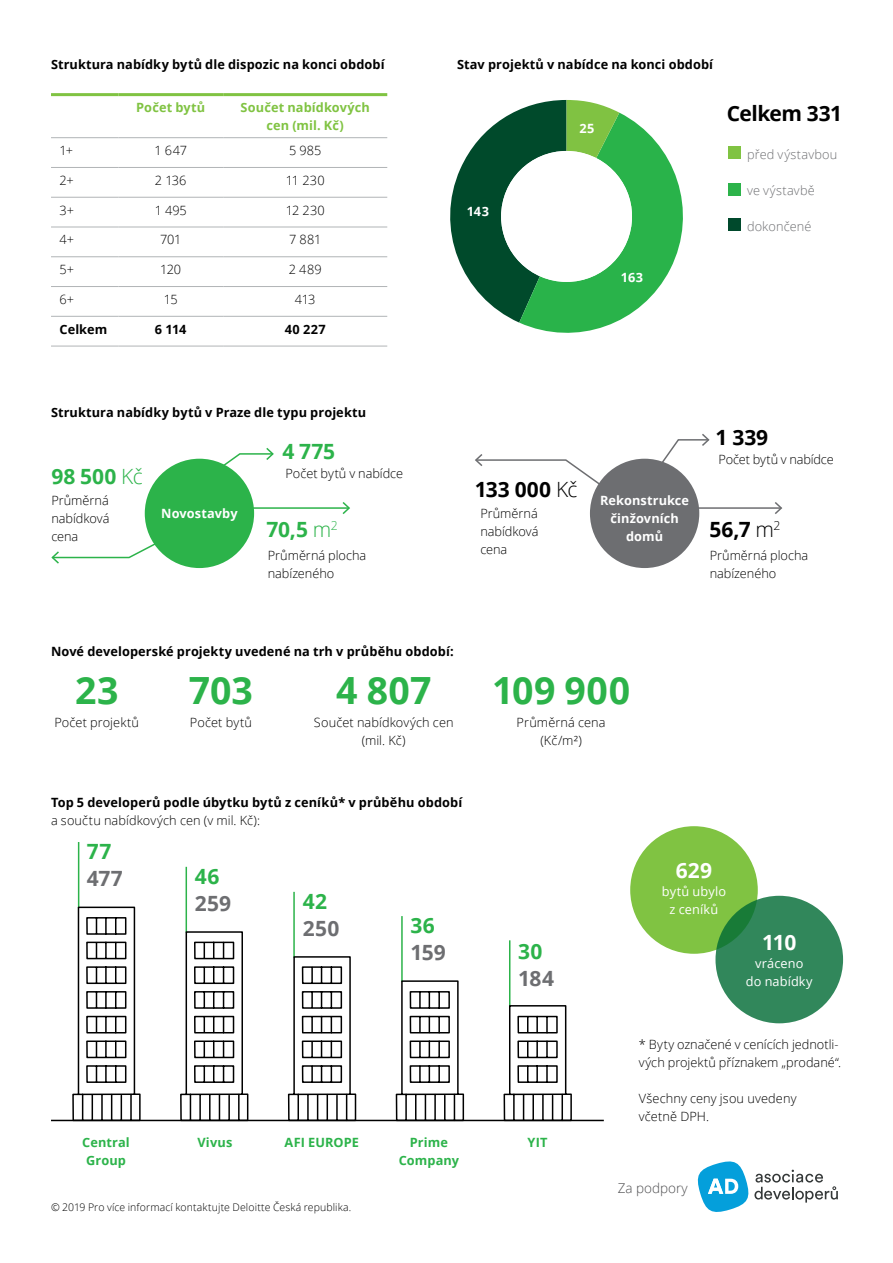
<style>
.page{position:relative;width:893px;height:1263px;background:#fff}
.page>*{position:absolute;margin:0;border:0;box-sizing:border-box;transform-origin:0 0}
.t1{font:700 37.5px "Open Sans";letter-spacing:.01em;color:#2cb34a}
.t2{font:700 21px "Open Sans";letter-spacing:-.01em;color:#000}
.t3{font:700 21px "Open Sans";letter-spacing:.015em;color:#2cb34a}
.t4{font:700 21px "Open Sans";letter-spacing:.005em;color:#6d6e71}
.t5{font:700 21px "Open Sans";letter-spacing:-.005em;color:#fff}
.t6{font:300 13.5px "Open Sans";color:#4d4d4f}
.t7{font:300 12.75px/18px "Open Sans";color:#000}
.t8{font:700 12.75px "Open Sans";letter-spacing:.01em;color:#000}
.t9{font:700 12.75px/18px "Open Sans";letter-spacing:.005em;color:#fff;text-align:center}
.t10{font:700 12.75px/18px "Open Sans";letter-spacing:.005em;color:#2cb34a}
.t11{font:700 12.75px/18px "Open Sans";letter-spacing:.005em;color:#80c342;text-align:center}
.t12{font:300 12.75px "Open Sans";letter-spacing:.01em;color:#6d6e71}
.t13{font:12.75px/18px "Open Sans";letter-spacing:.01em;color:#fff;text-align:center}
.t14{font:300 12.3px "Open Sans";color:#2cb34a}
.t15{font:300 10.5px "Open Sans";letter-spacing:.01em;color:#000}
.s1{font-weight:300}
</style>
<div class="page">
<svg style="left:450px;top:100px;width:233px;height:233px"></svg>
<hr style="left:51px;top:167px;width:67px;height:1px;background:#b1b4b6">
<hr style="left:118px;top:167px;width:105px;height:1px;background:#b1b4b6">
<hr style="left:223px;top:167px;width:164px;height:1px;background:#b1b4b6">
<hr style="left:51px;top:197px;width:67px;height:1px;background:#b1b4b6">
<hr style="left:118px;top:197px;width:105px;height:1px;background:#b1b4b6">
<hr style="left:223px;top:197px;width:164px;height:1px;background:#b1b4b6">
<hr style="left:51px;top:227px;width:67px;height:1px;background:#b1b4b6">
<hr style="left:118px;top:227px;width:105px;height:1px;background:#b1b4b6">
<hr style="left:223px;top:227px;width:164px;height:1px;background:#b1b4b6">
<hr style="left:51px;top:256px;width:67px;height:1px;background:#b1b4b6">
<hr style="left:118px;top:256px;width:105px;height:1px;background:#b1b4b6">
<hr style="left:223px;top:256px;width:164px;height:1px;background:#b1b4b6">
<hr style="left:51px;top:286px;width:67px;height:1px;background:#b1b4b6">
<hr style="left:118px;top:286px;width:105px;height:1px;background:#b1b4b6">
<hr style="left:223px;top:286px;width:164px;height:1px;background:#b1b4b6">
<hr style="left:51px;top:316px;width:67px;height:1px;background:#b1b4b6">
<hr style="left:118px;top:316px;width:105px;height:1px;background:#b1b4b6">
<hr style="left:223px;top:316px;width:164px;height:1px;background:#b1b4b6">
<hr style="left:51px;top:346px;width:67px;height:1px;background:#b1b4b6">
<hr style="left:118px;top:346px;width:105px;height:1px;background:#b1b4b6">
<hr style="left:223px;top:346px;width:164px;height:1px;background:#b1b4b6">
<hr style="left:51px;top:93px;width:67px;height:3px;background:#80c342">
<hr style="left:118px;top:93px;width:105px;height:3px;background:#80c342">
<hr style="left:223px;top:93px;width:164px;height:3px;background:#80c342">
<hr style="left:51px;top:137px;width:67px;height:1px;background:#b1b4b6">
<hr style="left:118px;top:137px;width:105px;height:1px;background:#b1b4b6">
<hr style="left:223px;top:137px;width:164px;height:1px;background:#b1b4b6">
<div style="left:501px;top:151px;width:131px;height:131px;background:#fff;border-radius:50%"></div>
<div style="left:728px;top:146px;width:13px;height:13px;background:#80c342"></div>
<div style="left:728px;top:183px;width:13px;height:13px;background:#2cb34a"></div>
<div style="left:728px;top:218px;width:13px;height:13px;background:#00492c"></div>
<hr style="left:509px;top:940px;width:1px;height:66px;background:#2cb34a">
<hr style="left:401px;top:916px;width:2px;height:66px;background:#2cb34a">
<hr style="left:293px;top:892px;width:2px;height:66px;background:#2cb34a">
<hr style="left:186px;top:867px;width:1px;height:66px;background:#2cb34a">
<hr style="left:78px;top:842px;width:1px;height:66px;background:#2cb34a">
<hr style="left:51px;top:1120px;width:553px;height:1px;background:#000">
<svg style="left:72px;top:906px;width:69px;height:216px"></svg>
<svg style="left:179px;top:930px;width:70px;height:192px"></svg>
<svg style="left:287px;top:955px;width:70px;height:167px"></svg>
<svg style="left:395px;top:980px;width:70px;height:142px"></svg>
<svg style="left:503px;top:1004px;width:70px;height:118px"></svg>
<div style="left:630px;top:826px;width:128px;height:128px;background:#80c342;border-radius:50%"></div>
<svg style="left:715px;top:896px;width:128px;height:127px;background:#308659"></svg>
<svg style="left:698px;top:1161px;width:140px;height:51px"></svg>
<svg style="left:645px;top:434px;width:65px;height:51px"></svg>
<svg style="left:475px;top:454px;width:139px;height:40px"></svg>
<hr style="left:690px;top:507px;width:91px;height:2px;background:#6d6e71">
<svg style="left:773px;top:502px;width:10px;height:12px"></svg>
<div style="left:145px;top:459px;width:109px;height:109px;background:#2cb34a;border-radius:50%"></div>
<div style="left:590px;top:459px;width:109px;height:109px;background:#6d6e71;border-radius:50%"></div>
<svg style="left:205px;top:448px;width:69px;height:32px"></svg>
<svg style="left:51px;top:531px;width:126px;height:33px"></svg>
<hr style="left:245px;top:507px;width:104px;height:2px;background:#2cb34a">
<svg style="left:341px;top:502px;width:9px;height:12px"></svg>
<p class="t8" style="left:51px;top:55px;width:335px">Struktura nabídky bytů dle dispozic na konci období</p>
<p class="t8" style="left:457px;top:55px;width:258px">Stav projektů v nabídce na konci období</p>
<p class="t11" style="left:136px;top:98px;width:71px">Počet bytů</p>
<p class="t11" style="left:241px;top:98px;width:131px">Součet nabídkových cen (mil. Kč)</p>
<p class="t9" style="left:579px;top:119px;width:16px">25</p>
<h2 class="t2" style="left:727px;top:99px;width:117px">Celkem 331</h2>
<p class="t7" style="left:60px;top:141px;width:15px">1+</p>
<p class="t7" style="left:154px;top:141px;width:34px">1 647</p>
<p class="t7" style="left:289px;top:141px;width:34px">5 985</p>
<p class="t7" style="left:60px;top:171px;width:16px">2+</p>
<p class="t7" style="left:155px;top:171px;width:33px">2 136</p>
<p class="t7" style="left:286px;top:171px;width:40px">11 230</p>
<p class="t7" style="left:60px;top:201px;width:16px">3+</p>
<p class="t7" style="left:155px;top:201px;width:34px">1 495</p>
<p class="t7" style="left:286px;top:201px;width:41px">12 230</p>
<p class="t7" style="left:60px;top:230px;width:16px">4+</p>
<p class="t7" style="left:160px;top:230px;width:23px">701</p>
<p class="t7" style="left:289px;top:230px;width:34px">7 881</p>
<p class="t7" style="left:60px;top:260px;width:16px">5+</p>
<p class="t7" style="left:160px;top:260px;width:22px">120</p>
<p class="t7" style="left:289px;top:260px;width:34px">2 489</p>
<p class="t7" style="left:60px;top:290px;width:16px">6+</p>
<p class="t7" style="left:164px;top:290px;width:15px">15</p>
<p class="t7" style="left:295px;top:290px;width:22px">413</p>
<p class="t8" style="left:60px;top:320px;width:49px">Celkem</p>
<p class="t8" style="left:155px;top:320px;width:33px">6 114</p>
<p class="t8" style="left:285px;top:320px;width:42px">40 227</p>
<p class="t9" style="left:467px;top:202px;width:24px">143</p>
<p class="t9" style="left:621px;top:268px;width:24px">163</p>
<p class="t12" style="left:747px;top:146px;width:92px">před výstavbou</p>
<p class="t12" style="left:747px;top:182px;width:69px">ve výstavbě</p>
<p class="t12" style="left:747px;top:218px;width:66px">dokončené</p>
<p class="t8" style="left:51px;top:403px;width:316px">Struktura nabídky bytů v Praze dle typu projektu</p>
<h2 class="t3" style="left:51px;top:461px;width:93px">98 500 <span class="s1">Kč</span></h2>
<p class="t7" style="left:51px;top:491px;width:60px;text-align:justify">Průměrná nabídková cena</p>
<p class="t9" style="left:161px;top:504px;width:78px">Novostavby</p>
<h2 class="t2" style="left:715px;top:422px;width:54px">1 339</h2>
<h2 class="t3" style="left:282px;top:436px;width:54px">4 775</h2>
<p class="t7" style="left:718px;top:450px;width:117px">Počet bytů v nabídce</p>
<p class="t7" style="left:286px;top:464px;width:119px">Počet bytů v nabídce</p>
<h2 class="t2" style="left:475px;top:475px;width:104px">133 000 <span class="s1">Kč</span></h2>
<p class="t9" style="left:600px;top:491px;width:90px">Rekonstrukce činžovních</p>
<p class="t7" style="left:480px;top:504px;width:60px;text-align:justify">Průměrná nabídková cena</p>
<p class="t14" style="left:331px;top:517px;width:8px">2</p>
<h2 class="t2" style="left:710px;top:515px;width:73px">56,7 <span class="s1">m</span><sup>2</sup></h2>
<h2 class="t3" style="left:266px;top:515px;width:67px">70,5 <span class="s1">m</span></h2>
<p class="t9" style="left:626px;top:527px;width:39px">domů</p>
<p class="t7" style="left:268px;top:546px;width:100px">Průměrná plocha nabízeného</p>
<p class="t7" style="left:710px;top:546px;width:100px">Průměrná plocha nabízeného</p>
<p class="t8" style="left:51px;top:642px;width:404px">Nové developerské projekty uvedené na trh v průběhu období:</p>
<h1 class="t1" style="left:75px;top:664px;width:45px">23</h1>
<p class="t7" style="left:54px;top:713px;width:86px">Počet projektů</p>
<h1 class="t1" style="left:189px;top:664px;width:66px">703</h1>
<h1 class="t1" style="left:336px;top:664px;width:97px">4 807</h1>
<p class="t7" style="left:314px;top:713px;width:141px;text-align:center">Součet nabídkových cen (mil. Kč)</p>
<p class="t7" style="left:190px;top:713px;width:64px">Počet bytů</p>
<p class="t8" style="left:51px;top:793px;width:413px">Top 5 developerů podle úbytku bytů z ceníků* v průběhu období</p>
<p class="t7" style="left:51px;top:811px;width:211px">a součtu nabídkových cen (v mil. Kč):</p>
<h1 class="t1" style="left:492px;top:664px;width:140px">109 900</h1>
<p class="t7" style="left:517px;top:713px;width:90px;text-align:center">Průměrná cena (Kč/m²)</p>
<h2 class="t3" style="left:87px;top:836px;width:26px">77</h2>
<h2 class="t4" style="left:87px;top:863px;width:38px">477</h2>
<h2 class="t3" style="left:195px;top:862px;width:26px">46</h2>
<h2 class="t4" style="left:195px;top:889px;width:38px">259</h2>
<h2 class="t3" style="left:303px;top:886px;width:26px">42</h2>
<h2 class="t4" style="left:303px;top:913px;width:38px">250</h2>
<h2 class="t3" style="left:410px;top:910px;width:26px">36</h2>
<h2 class="t4" style="left:410px;top:937px;width:37px">159</h2>
<h2 class="t3" style="left:518px;top:937px;width:26px">30</h2>
<h2 class="t4" style="left:518px;top:964px;width:38px">184</h2>
<h2 class="t5" style="left:676px;top:856px;width:38px">629</h2>
<p class="t13" style="left:662px;top:882px;width:66px">bytů ubylo z ceníků</p>
<h2 class="t5" style="left:762px;top:927px;width:36px">110</h2>
<p class="t13" style="left:746px;top:954px;width:68px">vráceno do nabídky</p>
<p class="t10" style="left:82px;top:1133px;width:49px">Central<br>Group</p>
<p class="t10" style="left:197px;top:1133px;width:37px">Vivus</p>
<p class="t10" style="left:285px;top:1133px;width:76px">AFI EUROPE</p>
<p class="t10" style="left:399px;top:1133px;width:62px;text-align:center">Prime<br>Company</p>
<p class="t10" style="left:527px;top:1133px;width:22px">YIT</p>
<p class="t7" style="left:639px;top:1035px;width:204px">* Byty označené v cenících jednotli&shy;vých projektů příznakem „prodané“.</p>
<p class="t7" style="left:639px;top:1089px;width:159px">Všechny ceny jsou uvedeny včetně DPH.</p>
<p class="t15" style="left:51px;top:1200px;width:302px">© 2019 Pro více informací kontaktujte Deloitte Česká republika.</p>
<p class="t6" style="left:618px;top:1179px;width:71px">Za podpory</p>
</div>
